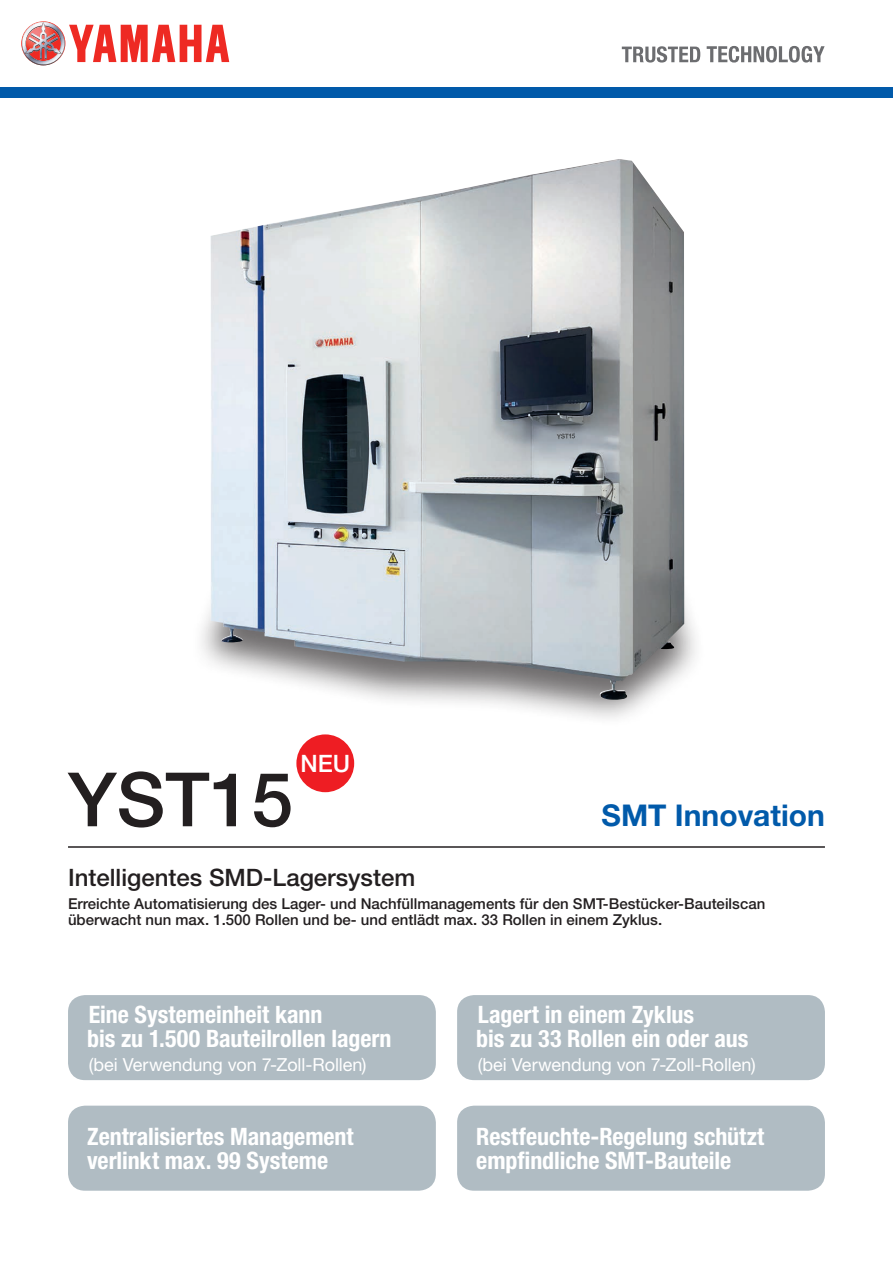
<style>
.page{position:relative;width:893px;height:1263px;background:#fff}
.page>*{position:absolute;margin:0;border:0;box-sizing:border-box;transform-origin:0 0}
.t1{font:500 75px "Helvetica Neue LT";color:#231f20}
.t2{font:700 30px "Helvetica Neue LT";color:#015aaa}
.t3{font:700 condensed 24px/24px "Helvetica Neue LT";letter-spacing:-.005em;color:#fff}
.t4{font:500 24px "Helvetica Neue LT";color:#231f20}
.t5{font:500 24px "Helvetica Neue LT";color:#fff}
.t6{font:18px "Helvetica Neue LT";letter-spacing:-.005em;color:#fff}
.t7{font:500 15px/16.5px "Helvetica Neue LT";color:#231f20}
</style>
<div class="page">
<div style="left:0;top:87px;width:893px;height:11px;background:#015aaa"></div>
<svg style="left:21px;top:21px;width:208px;height:44px"></svg>
<hr style="left:68px;top:846px;width:757px;height:2px;background:#231f20">
<svg style="left:707px;top:46px;width:118px;height:17px"></svg>
<svg style="left:622px;top:46px;width:78px;height:17px"></svg>
<div style="left:457px;top:1106px;width:368px;height:85px;background:#b0bcc3;border-radius:17px"></div>
<div style="left:68px;top:1106px;width:368px;height:85px;background:#b0bcc3;border-radius:17px"></div>
<div style="left:68px;top:995px;width:368px;height:85px;background:#b0bcc3;border-radius:17px"></div>
<div style="left:457px;top:995px;width:368px;height:85px;background:#b0bcc3;border-radius:17px"></div>
<div style="left:295px;top:733px;width:61px;height:61px;background:#ee1d23;border-radius:50%"></div>
<div style="left:293px;top:731px;width:64px;height:64px;border:3px solid #fff;border-radius:50%"></div>
<div style="left:190px;top:551px;width:516px;height:176px;background:#231f20;opacity:.65"></div>
<img style="left:210px;top:159px;width:474px;height:541px">
<h1 class="t1" style="left:68px;top:755px;width:227px">YST15</h1>
<p class="t5" style="left:300px;top:749px;width:51px">NEU</p>
<p class="t4" style="left:68px;top:863px;width:349px">Intelligentes SMD-Lagersystem</p>
<p class="t2" style="left:602px;top:797px;width:225px">SMT Innovation</p>
<p class="t7" style="left:68px;top:895px;width:699px">Erreichte Automatisierung des Lager- und Nachfüllmanagements für den SMT-Bestücker-Bauteilscan überwacht nun max. 1.500 Rollen und be- und entlädt max. 33 Rollen in einem Zyklus.</p>
<p class="t3" style="left:87px;top:1002px;width:306px">Eine Systemeinheit kann<br>bis zu 1.500 Bauteilrollen lagern</p>
<p class="t6" style="left:89px;top:1054px;width:279px">(bei Verwendung von 7-Zoll-Rollen)</p>
<p class="t3" style="left:87px;top:1124px;width:268px">Zentralisiertes Management verlinkt max. 99 Systeme</p>
<p class="t3" style="left:476px;top:1002px;width:274px">Lagert in einem Zyklus<br>bis zu 33 Rollen ein oder aus</p>
<p class="t6" style="left:478px;top:1054px;width:279px">(bei Verwendung von 7-Zoll-Rollen)</p>
<p class="t3" style="left:476px;top:1124px;width:290px">Restfeuchte-Regelung schützt empfindliche SMT-Bauteile</p>
</div>
